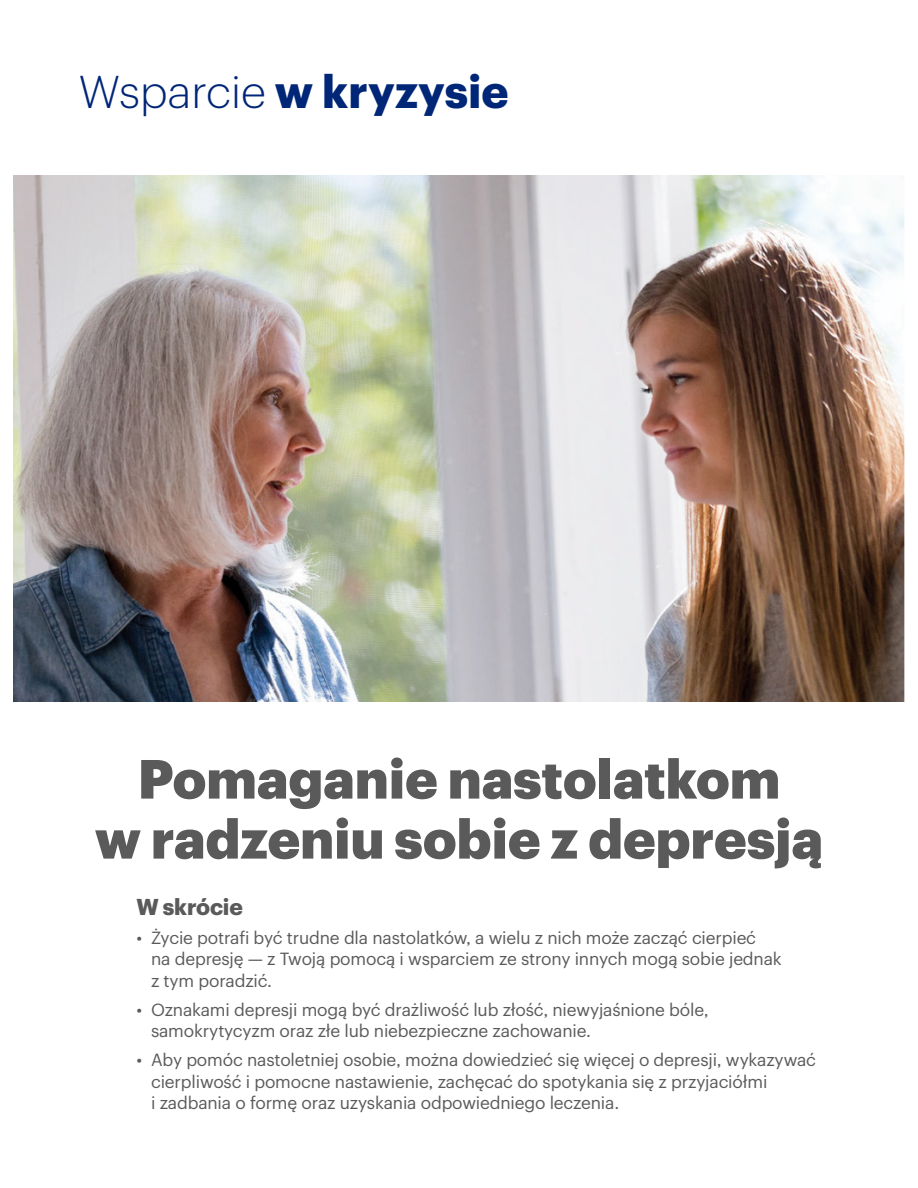
<style>
.page{position:relative;width:918px;height:1188px;background:#fff}
.page>*{position:absolute;margin:0;border:0;box-sizing:border-box;transform-origin:0 0}
.Headline{font:900 54px/60px "Graphik UHG";color:#5a5a5a;text-align:center}
.t1{font:700 45.3px "Graphik";color:#002677}
.Section_Subhead{font:700 22.5px "Graphik UHG";letter-spacing:-.01em;color:#5a5a5a}
.t2{font:17.25px/21.8px "Graphik UHG";letter-spacing:-.01em;color:#5a5a5a}
.s1{font-weight:300;font-size:45px}
</style>
<div class="page">
<img style="left:14px;top:176px;width:890px;height:526px">
<h2 class="t1" style="left:79px;top:56px;width:431px"><span class="s1">Wsparcie</span> w kryzysie</h2>
<p class="Headline" style="left:95px;top:744px;width:730px">Pomaganie nastolatkom<br>w radzeniu sobie z depresją</p>
<p class="Section_Subhead" style="left:136px;top:890px;width:108px">W skrócie</p>
<p class="t2" style="left:151px;top:925px;width:632px;text-indent:-15px">• Życie potrafi być trudne dla nastolatków, a wielu z nich może zacząć cierpieć<br>na depresję — z Twoją pomocą i wsparciem ze strony innych mogą sobie jednak z tym poradzić.</p>
<p class="t2" style="left:151px;top:997px;width:559px;text-indent:-15px">• Oznakami depresji mogą być drażliwość lub złość, niewyjaśnione bóle, samokrytycyzm oraz złe lub niebezpieczne zachowanie.</p>
<p class="t2" style="left:151px;top:1047px;width:667px;text-indent:-15px">• Aby pomóc nastoletniej osobie, można dowiedzieć się więcej o depresji, wykazywać cierpliwość i pomocne nastawienie, zachęcać do spotykania się z przyjaciółmi<br>i zadbania o formę oraz uzyskania odpowiedniego leczenia.</p>
</div>
